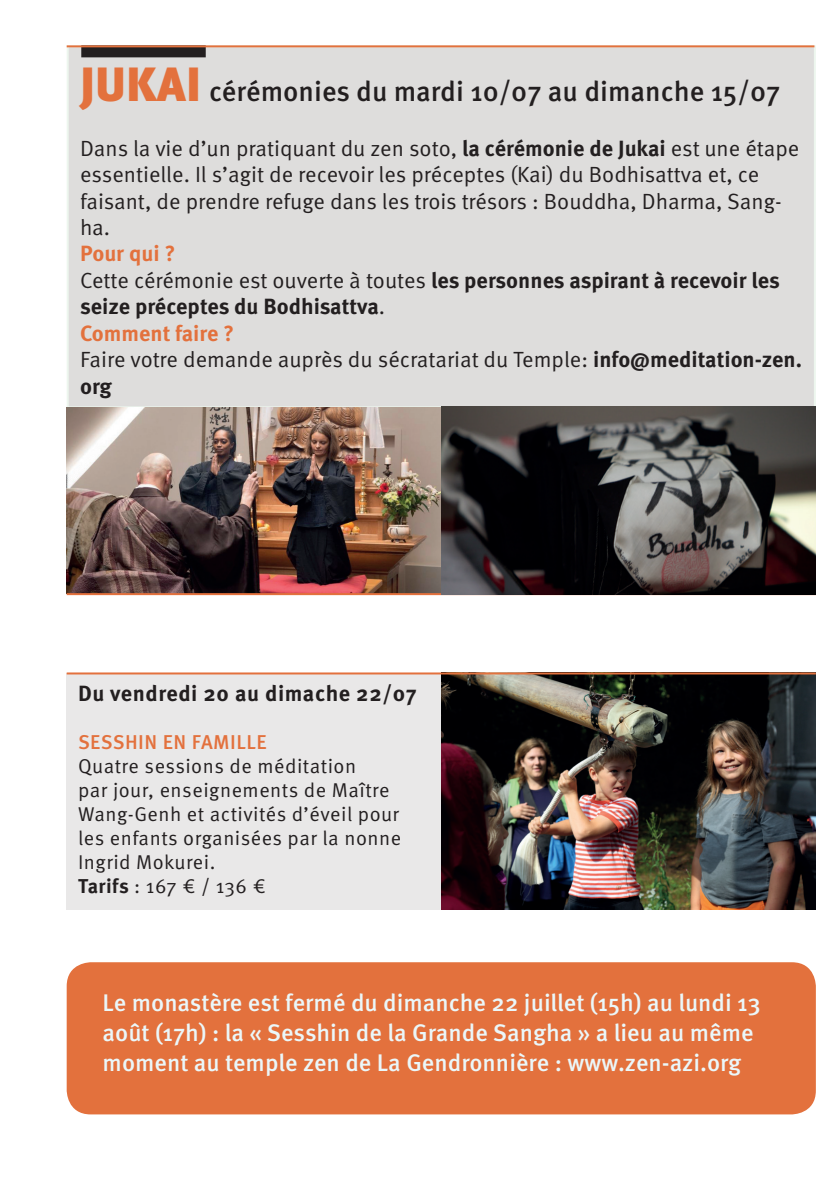
<style>
.page{position:relative;width:840px;height:1191px;background:#fff}
.page>*{position:absolute;margin:0;border:0;box-sizing:border-box;transform-origin:0 0}
.t1{font:500 28px "Meta OT";color:#231f20}
.t2{font:500 24px/30px "Meta OT";color:#ebf7f9}
.t3{font:22px/26.4px "Meta OT Norm";color:#231f20}
.t4{font:700 22px/26.4px "Meta OT";color:#231f20}
.t5{font:700 22px "Meta OT";letter-spacing:.025em;color:#231f20}
.t6{font:20px/24px "Meta OT Norm";letter-spacing:.025em;color:#231f20}
.t7{font:500 20px "Meta OT";letter-spacing:.025em;color:#e3713d}
.s1{font-weight:900;font-size:48px;color:#e3713d}
.s2{font-family:"Meta OT";font-weight:700}
.s3{color:#e3713d}
.s4{font-family:"Meta OT Norm";font-weight:400}
</style>
<div class="page">
<div style="left:68px;top:46px;width:746px;height:361px;background:#dedddc"></div>
<div style="left:81px;top:45px;width:125px;height:12px;background:#231f20"></div>
<hr style="left:67px;top:45px;width:747px;height:2px;background:#e3713d">
<img style="left:67px;top:407px;width:748px;height:186px">
<div style="left:67px;top:673px;width:374px;height:236px;background:#e9e8e8"></div>
<hr style="left:67px;top:593px;width:748px;height:2px;background:#e3713d">
<img style="left:441px;top:674px;width:374px;height:235px">
<hr style="left:67px;top:672px;width:748px;height:2px;background:#e3713d">
<div style="left:67px;top:962px;width:748px;height:152px;background:#e3713d;border-radius:24px"></div>
<p class="t1" style="left:80px;top:73px;width:701px"><span class="s1">JUKAI</span> cérémonies du mardi 10/07 au dimanche 15/07</p>
<p class="t3" style="left:80px;top:135px;width:720px">Dans la vie d’un pratiquant du zen soto, <span class="s2">la cérémonie de Jukai</span> est une étape essentielle. Il s’agit de recevoir les préceptes (Kai) du Bodhisattva et, ce faisant, de prendre refuge dans les trois trésors : Bouddha, Dharma, Sang&shy;ha.</p>
<p class="t4" style="left:80px;top:241px;width:701px"><span class="s3">Pour qui ?<br></span><span class="s4">Cette cérémonie est ouverte à toutes</span> les personnes aspirant à recevoir les seize préceptes du Bodhisattva<span class="s4">.<br></span><span class="s3">Comment faire ?</span></p>
<p class="t3" style="left:80px;top:346px;width:723px">Faire votre demande auprès du sécratariat du Temple: <span class="s2">info@meditation-zen.</span></p>
<p class="t4" style="left:80px;top:373px;width:33px">org</p>
<p class="t5" style="left:78px;top:680px;width:340px">Du vendredi 20 au dimache 22/07</p>
<p class="t7" style="left:78px;top:730px;width:190px">SESSHIN EN FAMILLE</p>
<p class="t6" style="left:78px;top:754px;width:324px">Quatre sessions de méditation<br>par jour, enseignements de Maître<br>Wang-Genh et activités d’éveil pour les enfants organisées par la nonne<br>Ingrid Mokurei.<br><span class="s2">Tarifs</span> : 167 € / 136 €</p>
<p class="t2" style="left:103px;top:987px;width:659px">Le monastère est fermé du dimanche 22 juillet (15h) au lundi 13 août (17h) : la « Sesshin de la Grande Sangha » a lieu au même moment au temple zen de La Gendronnière : www.zen-azi.org</p>
</div>
